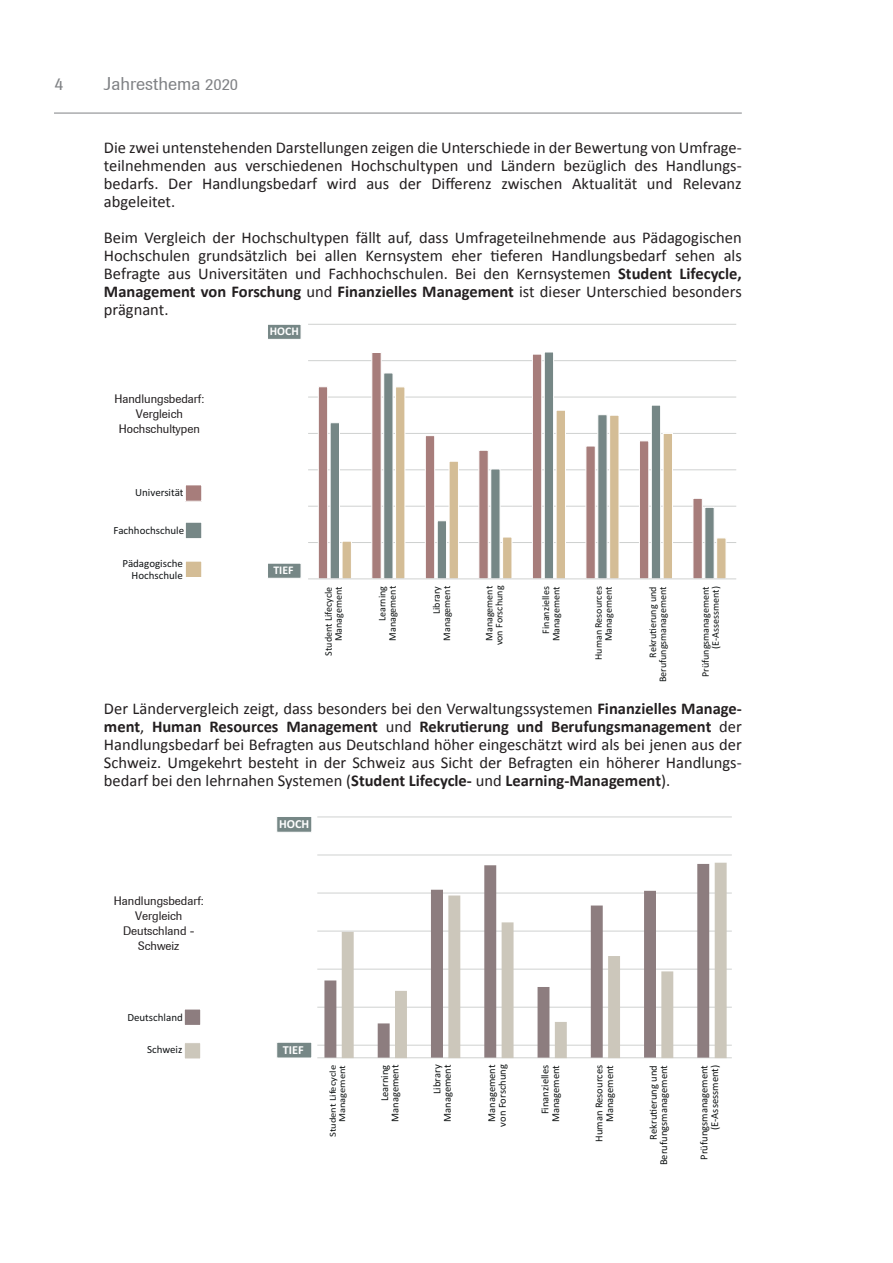
<style>
.page{position:relative;width:893px;height:1263px;background:#fff}
.page>*{position:absolute;margin:0;border:0;box-sizing:border-box;transform-origin:0 0}
.t1{font:18px "Imago";color:#808285}
.Fliesstext{font:16.5px/18px "Calibri";color:#231f20;text-align:justify}
.t2{font:700 12.3px "Calibri";color:#fff}
.Textbox_Titel_schwar{font:12px/15px "Imago";color:#231f20;text-align:center}
.t3{font:700 11.7px "Calibri";color:#fff}
.t4{font:10.95px/12px "Calibri";color:#111416;text-align:right}
.t5{font:10.5px/10.5px "Calibri";color:#0f1313;text-align:right}
.t6{font:10.05px/10.1px "Calibri";color:#0f1313;text-align:right}
.t7{font:9.15px/9.1px "Calibri";color:#0f1313;text-align:right;scale:1.15 1}
.s1{font-size:16.5px}
.s2{font-weight:700}
</style>
<div class="page">
<hr style="left:54px;top:113px;width:688px;height:1px;background:#808285">
<hr style="left:308px;top:324px;width:428px;height:1px;background:#cfd1d0">
<hr style="left:308px;top:360px;width:428px;height:1px;background:#cfd1d0">
<hr style="left:308px;top:397px;width:428px;height:1px;background:#cfd1d0">
<hr style="left:308px;top:433px;width:428px;height:1px;background:#cfd1d0">
<hr style="left:308px;top:469px;width:428px;height:1px;background:#cfd1d0">
<hr style="left:308px;top:506px;width:428px;height:1px;background:#cfd1d0">
<hr style="left:308px;top:542px;width:428px;height:1px;background:#cfd1d0">
<svg style="left:317px;top:387px;width:12px;height:192px;fill:#a77d7b"></svg>
<svg style="left:329px;top:352px;width:225px;height:227px"></svg>
<svg style="left:341px;top:386px;width:386px;height:193px"></svg>
<hr style="left:308px;top:579px;width:428px;height:1px;background:#cfd1d0">
<div style="left:267px;top:324px;width:34px;height:16px;background:#768786;border:1px solid #fff"></div>
<div style="left:267px;top:563px;width:34px;height:16px;background:#768786;border:1px solid #fff"></div>
<hr style="left:317px;top:817px;width:415px;height:1px;background:#cfd1d0">
<hr style="left:317px;top:855px;width:415px;height:1px;background:#cfd1d0">
<hr style="left:317px;top:893px;width:415px;height:1px;background:#cfd1d0">
<hr style="left:317px;top:931px;width:415px;height:1px;background:#cfd1d0">
<hr style="left:317px;top:969px;width:415px;height:1px;background:#cfd1d0">
<hr style="left:317px;top:1007px;width:415px;height:1px;background:#cfd1d0">
<hr style="left:317px;top:1045px;width:415px;height:1px;background:#cfd1d0">
<hr style="left:317px;top:1057px;width:415px;height:1px;background:#cfd1d0">
<div style="left:276px;top:816px;width:36px;height:17px;background:#768786;border:1px solid #fff"></div>
<div style="left:276px;top:1042px;width:36px;height:16px;background:#768786;border:1px solid #fff"></div>
<svg style="left:324px;top:892px;width:18px;height:165px"></svg>
<svg style="left:342px;top:863px;width:385px;height:195px"></svg>
<div style="left:185px;top:485px;width:17px;height:16px;background:#a77d7b"></div>
<div style="left:185px;top:484px;width:17px;height:18px;border:1px solid #fff"></div>
<div style="left:185px;top:522px;width:17px;height:17px;background:#768786"></div>
<div style="left:185px;top:522px;width:17px;height:17px;border:1px solid #fff"></div>
<div style="left:185px;top:561px;width:17px;height:16px;background:#d4bd96"></div>
<div style="left:185px;top:561px;width:17px;height:17px;border:1px solid #fff"></div>
<div style="left:184px;top:1009px;width:17px;height:16px;background:#8d7d7f"></div>
<div style="left:184px;top:1008px;width:17px;height:18px;border:1px solid #fff"></div>
<div style="left:184px;top:1042px;width:17px;height:17px;background:#ccc7bb"></div>
<div style="left:184px;top:1042px;width:17px;height:17px;border:1px solid #fff"></div>
<p class="t1" style="left:54px;top:73px;width:10px">4</p>
<p class="t1" style="left:104px;top:73px;width:136px">Jahresthema <span class="s1">2020</span></p>
<p class="Fliesstext" style="left:104px;top:138px;width:639px">Die zwei untenstehenden Darstellungen zeigen die Unterschiede in der Bewertung von Umfrage&shy;teilnehmenden aus verschiedenen Hochschultypen und Ländern bezüglich des Handlungs&shy;bedarfs. Der Handlungsbedarf wird aus der Differenz zwischen Aktualität und Relevanz abgeleitet.</p>
<p class="Fliesstext" style="left:104px;top:228px;width:639px">Beim Vergleich der Hochschultypen fällt auf, dass Umfrageteilnehmende aus Pädagogischen Hochschulen grundsätzlich bei allen Kernsystem eher tieferen Handlungsbedarf sehen als Befragte aus Universitäten und Fachhochschulen. Bei den Kernsystemen <span class="s2">Student Lifecycle, Management von Forschung</span> und <span class="s2">Finanzielles Management</span> ist dieser Unterschied besonders prägnant.</p>
<p class="t3" style="left:270px;top:323px;width:30px">HOCH</p>
<p class="Textbox_Titel_schwar" style="left:114px;top:391px;width:91px">Handlungsbedarf:</p>
<p class="Textbox_Titel_schwar" style="left:119px;top:406px;width:83px">Vergleich<br>Hochschultypen</p>
<p class="t4" style="left:135px;top:486px;width:50px">Universität</p>
<p class="t4" style="left:114px;top:524px;width:72px">Fachhochschule</p>
<p class="t4" style="left:123px;top:557px;width:62px">Pädagogische<br>Hochschule</p>
<p class="t3" style="left:273px;top:562px;width:22px">TIEF</p>
<p class="t6" style="left:323px;top:655px;width:71px;rotate:-90deg">Student Lifecycle<br>Management</p>
<p class="t6" style="left:377px;top:641px;width:56px;rotate:-90deg">Learning<br>Management</p>
<p class="t6" style="left:431px;top:641px;width:56px;rotate:-90deg">Library<br>Management</p>
<p class="t6" style="left:484px;top:645px;width:61px;text-align:center;rotate:-90deg">Management von Forschung</p>
<p class="t6" style="left:541px;top:641px;width:56px;rotate:-90deg">Finanzielles<br>Management</p>
<p class="t6" style="left:593px;top:660px;width:75px;rotate:-90deg">Human Resources<br>Management</p>
<p class="t6" style="left:647px;top:682px;width:97px;rotate:-90deg">Rekru erung und<br>Berufungsmanagement</p>
<p class="t6" style="left:700px;top:677px;width:92px;rotate:-90deg">Prüfungsmanagement (E-Assessment)</p>
<p class="Fliesstext" style="left:104px;top:700px;width:639px">Der Ländervergleich zeigt, dass besonders bei den Verwaltungssystemen <span class="s2">Finanzielles Manage&shy;ment</span>, <span class="s2">Human Resources Management</span> und <span class="s2">Rekrutierung und Berufungsmanagement</span> der Handlungsbedarf bei Befragten aus Deutschland höher eingeschätzt wird als bei jenen aus der Schweiz. Umgekehrt besteht in der Schweiz aus Sicht der Befragten ein höherer Handlungs&shy;bedarf bei den lehrnahen Systemen (<span class="s2">Student Lifecycle-</span> und <span class="s2">Learning-Management</span>).</p>
<p class="t2" style="left:279px;top:816px;width:32px">HOCH</p>
<p class="Textbox_Titel_schwar" style="left:114px;top:894px;width:91px">Handlungsbedarf:</p>
<p class="Textbox_Titel_schwar" style="left:123px;top:909px;width:73px">Vergleich<br>Deutschland -</p>
<p class="Textbox_Titel_schwar" style="left:138px;top:939px;width:43px">Schweiz</p>
<p class="t4" style="left:127px;top:1010px;width:57px">Deutschland</p>
<p class="t4" style="left:147px;top:1043px;width:37px">Schweiz</p>
<p class="t2" style="left:283px;top:1041px;width:22px">TIEF</p>
<p class="t7" style="left:328px;top:1137px;width:64px;rotate:-90deg">Student Lifecycle<br>Management</p>
<p class="t5" style="left:379px;top:1122px;width:59px;rotate:-90deg">Learning<br>Management</p>
<p class="t5" style="left:431px;top:1122px;width:59px;rotate:-90deg">Library<br>Management</p>
<p class="t5" style="left:486px;top:1126px;width:64px;text-align:center;rotate:-90deg">Management von Forschung</p>
<p class="t5" style="left:540px;top:1122px;width:59px;rotate:-90deg">Finanzielles<br>Management</p>
<p class="t5" style="left:594px;top:1142px;width:78px;rotate:-90deg">Human Resources<br>Management</p>
<p class="t5" style="left:648px;top:1165px;width:102px;rotate:-90deg">Rekru erung und<br>Berufungsmanagement</p>
<p class="t5" style="left:698px;top:1160px;width:96px;rotate:-90deg">Prüfungsmanagement (E-Assessment)</p>
</div>
